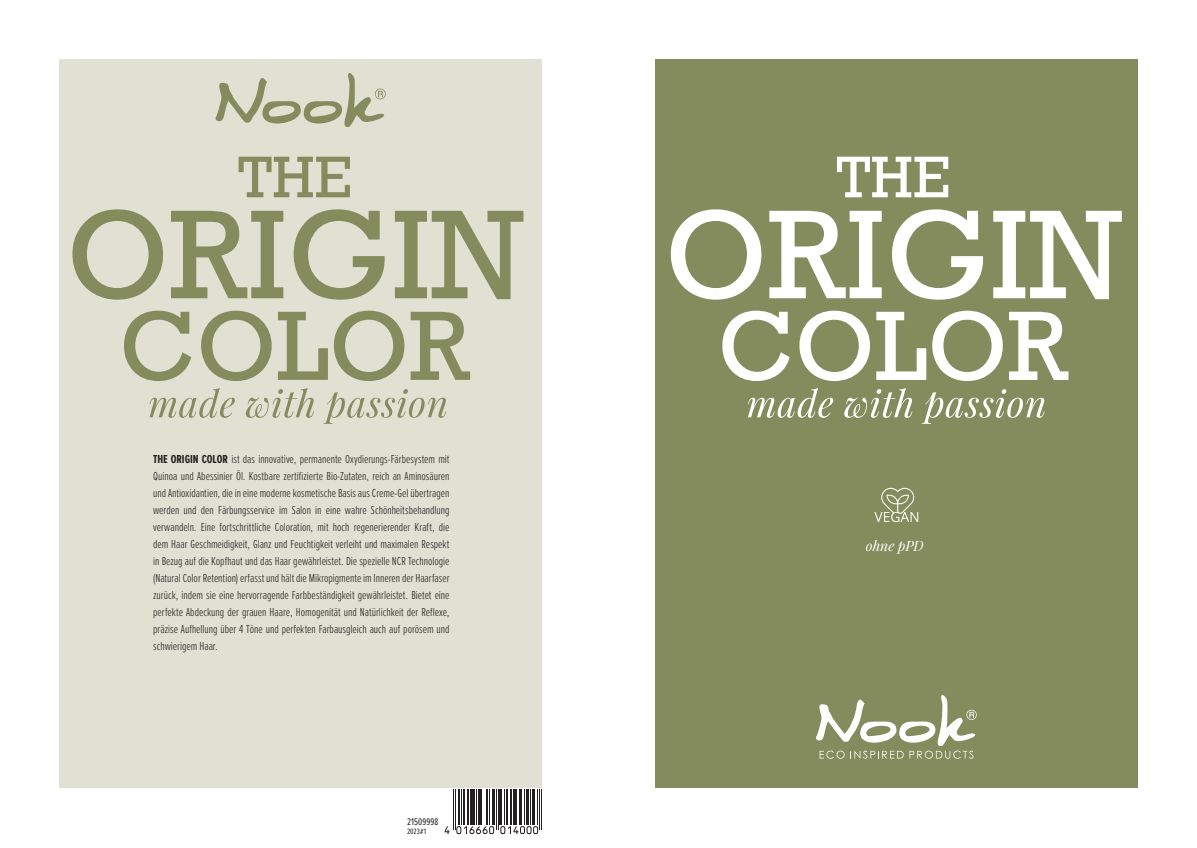
<style>
.page{position:relative;width:1197px;height:848px;background:#fff}
.page>*{position:absolute;margin:0;border:0;box-sizing:border-box;transform-origin:0 0}
.t1{font:italic 14px "Playfair Display";letter-spacing:-.005em;color:#fff}
.t2{font:300 12px/17px "Proxima Nova Ex Cn";color:#231f20;text-align:justify}
.t3{font:10px "Proxima Nova Ex Cn";letter-spacing:.01em;color:#231f20}
.t4{font:8px "Proxima Nova Ex Cn";color:#231f20}
.s1{font-weight:700}
</style>
<div class="page">
<div style="left:655px;top:60px;width:482px;height:728px;background:#848b5c"></div>
<div style="left:60px;top:60px;width:481px;height:728px;background:#e0e1d3"></div>
<svg style="left:215px;top:73px;width:171px;height:54px"></svg>
<svg style="left:748px;top:388px;width:85px;height:30px"></svg>
<svg style="left:844px;top:388px;width:68px;height:30px"></svg>
<svg style="left:921px;top:389px;width:123px;height:35px"></svg>
<svg style="left:837px;top:157px;width:111px;height:40px"></svg>
<svg style="left:670px;top:209px;width:91px;height:91px"></svg>
<svg style="left:769px;top:211px;width:112px;height:87px"></svg>
<svg style="left:892px;top:209px;width:90px;height:91px"></svg>
<svg style="left:993px;top:211px;width:128px;height:88px"></svg>
<svg style="left:722px;top:311px;width:67px;height:70px"></svg>
<svg style="left:799px;top:311px;width:70px;height:70px"></svg>
<svg style="left:876px;top:312px;width:50px;height:68px"></svg>
<svg style="left:932px;top:311px;width:70px;height:70px"></svg>
<svg style="left:1009px;top:312px;width:59px;height:68px"></svg>
<svg style="left:149px;top:388px;width:86px;height:30px"></svg>
<svg style="left:246px;top:388px;width:68px;height:30px"></svg>
<svg style="left:323px;top:389px;width:123px;height:35px"></svg>
<svg style="left:238px;top:157px;width:112px;height:40px"></svg>
<svg style="left:72px;top:209px;width:91px;height:91px"></svg>
<svg style="left:171px;top:211px;width:112px;height:87px"></svg>
<svg style="left:293px;top:209px;width:91px;height:91px"></svg>
<svg style="left:395px;top:211px;width:128px;height:88px"></svg>
<svg style="left:124px;top:311px;width:67px;height:70px"></svg>
<svg style="left:201px;top:311px;width:70px;height:70px"></svg>
<svg style="left:278px;top:312px;width:50px;height:68px"></svg>
<svg style="left:334px;top:311px;width:70px;height:70px"></svg>
<svg style="left:410px;top:312px;width:60px;height:68px"></svg>
<svg style="left:874px;top:488px;width:44px;height:34px"></svg>
<svg style="left:444px;top:826px;width:5px;height:8px"></svg>
<hr style="left:452px;top:789px;width:1px;height:40px;background:#231f20">
<hr style="left:454px;top:789px;width:1px;height:40px;background:#231f20">
<hr style="left:458px;top:789px;width:2px;height:35px;background:#231f20">
<hr style="left:461px;top:789px;width:1px;height:35px;background:#231f20">
<hr style="left:463px;top:789px;width:2px;height:35px;background:#231f20">
<hr style="left:466px;top:789px;width:2px;height:35px;background:#231f20">
<hr style="left:469px;top:789px;width:1px;height:35px;background:#231f20">
<hr style="left:471px;top:789px;width:4px;height:35px;background:#231f20">
<hr style="left:476px;top:789px;width:1px;height:35px;background:#231f20">
<hr style="left:478px;top:789px;width:3px;height:35px;background:#231f20">
<hr style="left:485px;top:789px;width:1px;height:35px;background:#231f20">
<hr style="left:487px;top:789px;width:1px;height:35px;background:#231f20">
<svg style="left:456px;top:826px;width:38px;height:8px"></svg>
<hr style="left:489px;top:789px;width:1px;height:35px;background:#231f20">
<hr style="left:492px;top:789px;width:3px;height:35px;background:#231f20">
<hr style="left:496px;top:789px;width:1px;height:40px;background:#231f20">
<hr style="left:497px;top:789px;width:1px;height:40px;background:#231f20">
<hr style="left:499px;top:789px;width:3px;height:35px;background:#231f20">
<hr style="left:504px;top:789px;width:1px;height:35px;background:#231f20">
<hr style="left:506px;top:789px;width:2px;height:35px;background:#231f20">
<hr style="left:510px;top:789px;width:1px;height:35px;background:#231f20">
<hr style="left:512px;top:789px;width:1px;height:35px;background:#231f20">
<hr style="left:514px;top:789px;width:3px;height:35px;background:#231f20">
<hr style="left:519px;top:789px;width:3px;height:35px;background:#231f20">
<hr style="left:524px;top:789px;width:1px;height:35px;background:#231f20">
<hr style="left:525px;top:789px;width:3px;height:35px;background:#231f20">
<hr style="left:530px;top:789px;width:1px;height:35px;background:#231f20">
<svg style="left:500px;top:826px;width:38px;height:8px"></svg>
<hr style="left:532px;top:789px;width:3px;height:35px;background:#231f20">
<hr style="left:537px;top:789px;width:1px;height:35px;background:#231f20">
<hr style="left:539px;top:789px;width:1px;height:40px;background:#231f20">
<hr style="left:540px;top:789px;width:1px;height:40px;background:#231f20">
<svg style="left:816px;top:695px;width:160px;height:63px"></svg>
<p class="t2" style="left:153px;top:450px;width:298px"><span class="s1">THE ORIGIN COLOR</span> ist das innovative, permanente Oxydierungs-Färbesystem mit Quinoa und Abessinier Öl. Kostbare zertifizierte Bio-Zutaten, reich an Aminosäuren und Antioxidantien, die in eine moderne kosmetische Basis aus Creme-Gel übertragen werden und den Färbungsservice im Salon in eine wahre Schönheitsbehandlung verwandeln. Eine fortschrittliche Coloration, mit hoch regenerierender Kraft, die dem Haar Geschmeidigkeit, Glanz und Feuchtigkeit verleiht und maximalen Respekt in Bezug auf die Kopfhaut und das Haar gewährleistet. Die spezielle NCR Technologie (Natural Color Retention) erfasst und hält die Mikropigmente im Inneren der Haarfaser zurück, indem sie eine hervorragende Farbbeständigkeit gewährleistet. Bietet eine perfekte Abdeckung der grauen Haare, Homogenität und Natürlichkeit der Reflexe, präzise Aufhellung über 4 Töne und perfekten Farbausgleich auch auf porösem und schwierigem Haar.</p>
<p class="t3" style="left:407px;top:814px;width:33px">21509998</p>
<p class="t4" style="left:407px;top:825px;width:21px">2023#1</p>
<p class="t1" style="left:865px;top:535px;width:59px">ohne pPD</p>
</div>
